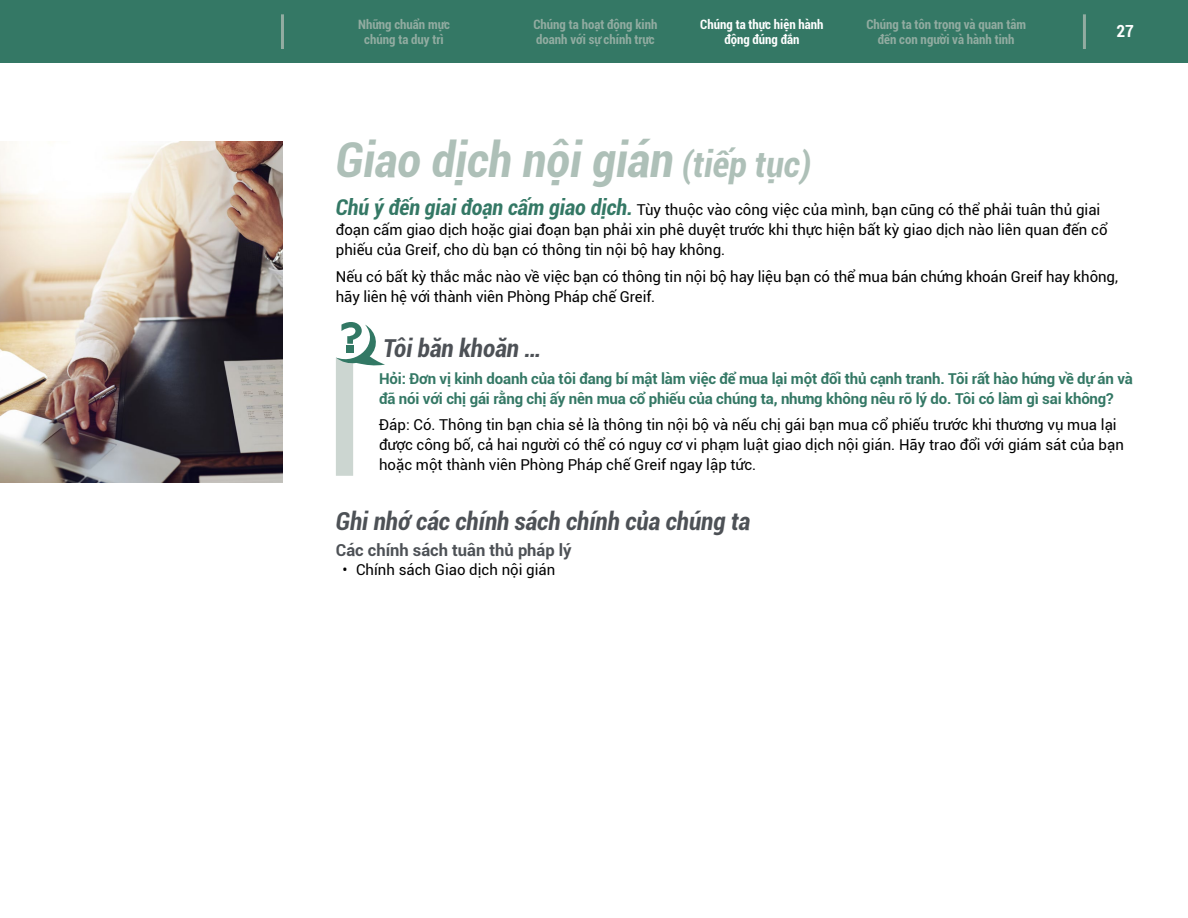
<style>
.page{position:relative;width:1188px;height:918px;background:#fff}
.page>*{position:absolute;margin:0;border:0;box-sizing:border-box;transform-origin:0 0}
.t1{font:italic 700 condensed 48px "Roboto";color:#aec0b8}
.t2{font:italic 700 condensed 24.75px "Roboto";color:#4d5156}
.t3{font:700 condensed 16.65px "Roboto";color:#fff}
.t4{font:700 16.5px "Roboto";color:#4d5156}
.t5{font:15px/20.2px "Roboto";color:#000}
.t6{font:700 15px/20.2px "Roboto";letter-spacing:-.01em;color:#347865}
.t7{font:700 condensed 12.9px/15.8px "Roboto";color:#92aca1;text-align:center}
.t8{font:700 condensed 12.9px/15.8px "Roboto";color:#fff;text-align:center}
.s1{font-size:36px}
.s2{font-weight:700;font-style:italic;font-stretch:condensed;font-size:21.75px;color:#347865}
</style>
<div class="page">
<div style="left:0;top:0;width:1188px;height:63px;background:#347865"></div>
<hr style="left:1083px;top:14px;width:3px;height:35px;background:#92aca1">
<hr style="left:281px;top:14px;width:3px;height:35px;background:#92aca1">
<svg style="left:336px;top:322px;width:49px;height:154px"></svg>
<img style="left:0;top:141px;width:282px;height:342px">
<p class="t7" style="left:358px;top:16px;width:93px">Những chuẩn mực chúng ta duy trì</p>
<p class="t7" style="left:533px;top:16px;width:126px;text-align:left">Chúng ta hoạt động kinh doanh với sự chính trực</p>
<p class="t8" style="left:700px;top:16px;width:125px">Chúng ta thực hiện hành động đúng đắn</p>
<p class="t7" style="left:866px;top:16px;width:161px">Chúng ta tôn trọng và quan tâm đến con người và hành tinh</p>
<p class="t3" style="left:1116px;top:19px;width:19px">27</p>
<h1 class="t1" style="left:336px;top:127px;width:477px">Giao dịch nội gián <span class="s1">(tiếp tục)</span></h1>
<p class="t5" style="left:336px;top:199px;width:773px"><span class="s2">Chú ý đến giai đoạn cấm giao dịch.</span> Tùy thuộc vào công việc của mình, bạn cũng có thể phải tuân thủ giai đoạn cấm giao dịch hoặc giai đoạn bạn phải xin phê duyệt trước khi thực hiện bất kỳ giao dịch nào liên quan đến cổ phiếu của Greif, cho dù bạn có thông tin nội bộ hay không.</p>
<p class="t5" style="left:336px;top:266px;width:784px">Nếu có bất kỳ thắc mắc nào về việc bạn có thông tin nội bộ hay liệu bạn có thể mua bán chứng khoán Greif hay không, hãy liên hệ với thành viên Phòng Pháp chế Greif.</p>
<h2 class="t2" style="left:383px;top:331px;width:159px">Tôi băn khoăn …</h2>
<p class="t6" style="left:379px;top:368px;width:755px">Hỏi: Đơn vị kinh doanh của tôi đang bí mật làm việc để mua lại một đối thủ cạnh tranh. Tôi rất hào hứng về dự án và đã nói với chị gái rằng chị ấy nên mua cổ phiếu của chúng ta, nhưng không nêu rõ lý do. Tôi có làm gì sai không?</p>
<p class="t5" style="left:379px;top:414px;width:746px">Đáp: Có. Thông tin bạn chia sẻ là thông tin nội bộ và nếu chị gái bạn mua cổ phiếu trước khi thương vụ mua lại được công bố, cả hai người có thể có nguy cơ vi phạm luật giao dịch nội gián. Hãy trao đổi với giám sát của bạn hoặc một thành viên Phòng Pháp chế Greif ngay lập tức.</p>
<h2 class="t2" style="left:336px;top:504px;width:416px">Ghi nhớ các chính sách chính của chúng ta</h2>
<p class="t4" style="left:336px;top:538px;width:237px">Các chính sách tuân thủ pháp lý</p>
<p class="t5" style="left:343px;top:559px;width:214px">• Chính sách Giao dịch nội gián</p>
</div>
